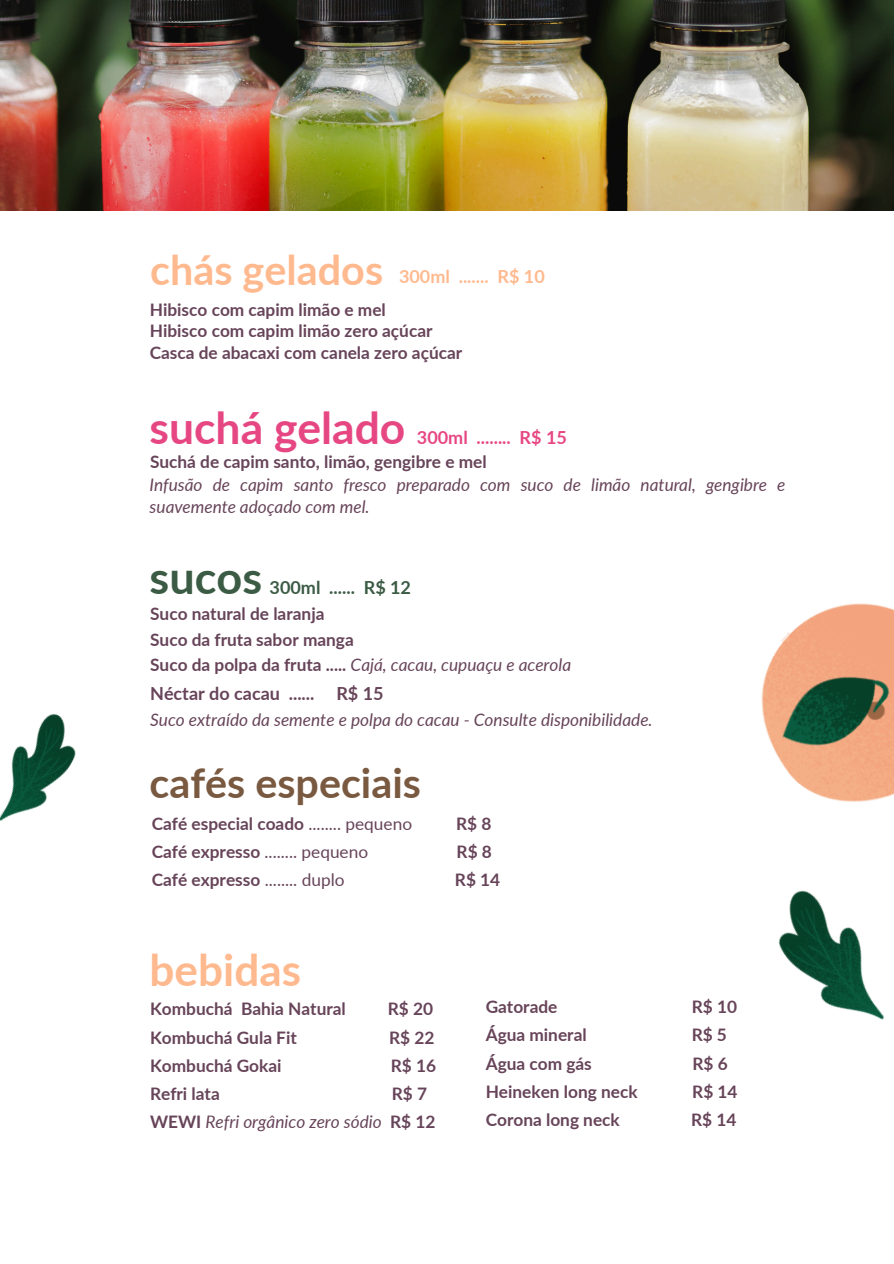
<style>
.page{position:relative;width:894px;height:1264px;background:#fff}
.page>*{position:absolute;margin:0;border:0;box-sizing:border-box;transform-origin:0 0}
.t1{font:700 45px "Lato";color:#3b5b44}
.t2{font:700 44.4px "Lato";color:#e64783}
.t3{font:700 44.1px "Lato";color:#ffb98e}
.t4{font:700 41.4px "Lato";color:#ffb98e}
.t5{font:700 41.25px "Lato";color:#795940}
.t6{font:700 18px "Lato";color:#674459}
.t7{font:700 18px "Lato";color:#e64783}
.t8{font:700 18px "Lato";color:#ffb98e}
.t9{font:700 18px "Lato";color:#3b5b44}
.t10{font:700 17.25px/21.5px "Lato";color:#674459}
.t11{font:italic 17.25px/21.5px "Lato";color:#674459}
.t12{font:17.25px "Lato";color:#674459}
.s1{font-weight:700;font-style:normal}
.s2{font-weight:400}
.s3{font-weight:700}
</style>
<div class="page">
<img style="left:0;top:0;width:893px;height:210px">
<img style="left:778px;top:890px;width:107px;height:130px">
<img style="left:761px;top:603px;width:132px;height:199px">
<img style="left:0;top:714px;width:76px;height:107px">
<p class="t4" style="left:150px;top:244px;width:234px">chás gelados</p>
<p class="t8" style="left:399px;top:266px;width:147px">300ml ....... R$ 10</p>
<h1 class="t10" style="left:150px;top:298px;width:314px">Hibisco com capim limão e mel<br>Hibisco com capim limão zero açúcar<br>Casca de abacaxi com canela zero açúcar</h1>
<h1 class="t2" style="left:150px;top:400px;width:257px">suchá gelado</h1>
<h2 class="t7" style="left:417px;top:426px;width:151px">300ml ........ R$ 15</h2>
<p class="t10" style="left:150px;top:451px;width:338px">Suchá de capim santo, limão, gengibre e mel</p>
<h1 class="t11" style="left:150px;top:474px;width:637px">Infusão de capim santo fresco preparado com suco de limão natural, gengibre e suavemente adoçado com mel.</h1>
<p class="t1" style="left:150px;top:549px;width:114px">sucos</p>
<p class="t9" style="left:269px;top:576px;width:143px">300ml ...... R$ 12</p>
<h2 class="t10" style="left:150px;top:602px;width:176px">Suco natural de laranja</h2>
<h2 class="t10" style="left:150px;top:628px;width:205px">Suco da fruta sabor manga</h2>
<h1 class="t11" style="left:150px;top:654px;width:422px"><span class="s1">Suco da polpa da fruta .....</span> Cajá, cacau, cupuaçu e acerola</h1>
<h2 class="t6" style="left:150px;top:682px;width:235px">Néctar do cacau ...... R$ 15</h2>
<h2 class="t11" style="left:150px;top:709px;width:504px">Suco extraído da semente e polpa do cacau - Consulte disponibilidade.</h2>
<p class="t5" style="left:150px;top:757px;width:273px">cafés especiais</p>
<p class="t10" style="left:152px;top:812px;width:262px">Café especial coado <span class="s2">........ pequeno</span></p>
<p class="t10" style="left:456px;top:812px;width:37px">R$ 8</p>
<p class="t12" style="left:152px;top:840px;width:218px"><span class="s3">Café expresso</span> ........ pequeno</p>
<p class="t10" style="left:456px;top:840px;width:37px">R$ 8</p>
<p class="t12" style="left:152px;top:869px;width:194px"><span class="s3">Café expresso</span> ........ duplo</p>
<p class="t10" style="left:455px;top:868px;width:47px">R$ 14</p>
<p class="t3" style="left:150px;top:942px;width:153px">bebidas</p>
<p class="t10" style="left:150px;top:998px;width:197px">Kombuchá Bahia Natural</p>
<p class="t10" style="left:388px;top:998px;width:47px">R$ 20</p>
<h1 class="t10" style="left:150px;top:1026px;width:148px">Kombuchá Gula Fit</h1>
<h1 class="t10" style="left:389px;top:1026px;width:47px">R$ 22</h1>
<p class="t10" style="left:150px;top:1054px;width:133px">Kombuchá Gokai</p>
<p class="t10" style="left:390px;top:1054px;width:47px">R$ 16</p>
<p class="t10" style="left:150px;top:1082px;width:71px">Refri lata</p>
<p class="t10" style="left:392px;top:1082px;width:37px">R$ 7</p>
<p class="t11" style="left:150px;top:1110px;width:287px"><span class="s1">WEWI</span> Refri orgânico zero sódio <span class="s1">R$ 12</span></p>
<p class="t10" style="left:485px;top:995px;width:73px">Gatorade</p>
<p class="t10" style="left:691px;top:995px;width:47px">R$ 10</p>
<p class="t10" style="left:485px;top:1024px;width:103px">Água mineral</p>
<p class="t10" style="left:691px;top:1024px;width:37px">R$ 5</p>
<p class="t10" style="left:485px;top:1052px;width:108px">Água com gás</p>
<p class="t10" style="left:692px;top:1052px;width:37px">R$ 6</p>
<p class="t10" style="left:485px;top:1080px;width:153px">Heineken long neck</p>
<p class="t10" style="left:692px;top:1080px;width:47px">R$ 14</p>
<p class="t10" style="left:485px;top:1108px;width:136px">Corona long neck</p>
<p class="t10" style="left:691px;top:1108px;width:47px">R$ 14</p>
</div>
